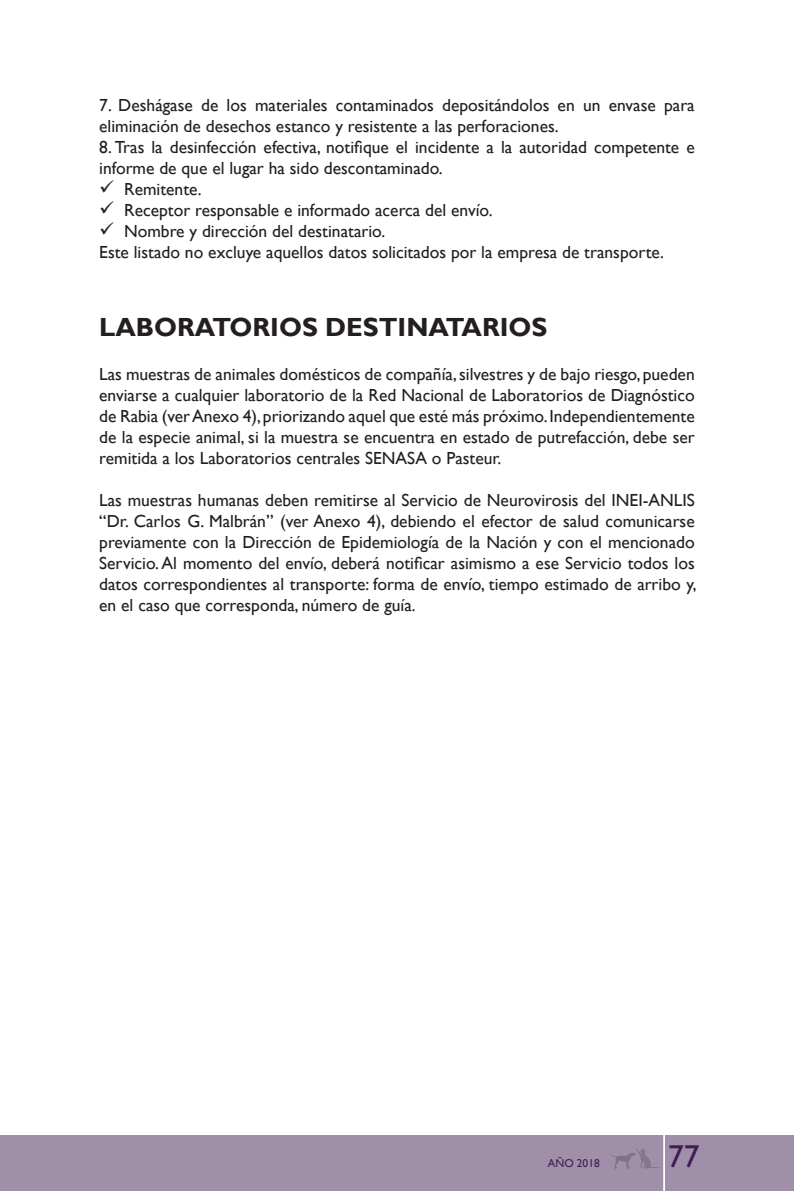
<style>
.page{position:relative;width:794px;height:1191px;background:#fff}
.page>*{position:absolute;margin:0;border:0;box-sizing:border-box;transform-origin:0 0}
.t1{font:31.5px "Gill Sans";color:#3f1e53}
.Encabezado{font:700 26.25px "Gill Sans";color:#231f20}
.Encabezado-2{font:17.5px/21px "Gill Sans";color:#231f20}
.t2{font:11.38px "Gill Sans";color:#3f1e53}
</style>
<div class="page">
<div style="left:0;top:1135px;width:794px;height:56px;background:#9f8fa9"></div>
<svg style="left:635px;top:1148px;width:24px;height:20px"></svg>
<img style="left:610px;top:1153px;width:25px;height:15px">
<hr style="left:663px;top:1132px;width:2px;height:59px;background:#fff">
<p class="Encabezado-2" style="left:99px;top:95px;width:597px">7. Deshágase de los materiales contaminados depositándolos en un envase para eliminación de desechos estanco y resistente a las perforaciones.</p>
<p class="Encabezado-2" style="left:99px;top:137px;width:597px">8. Tras la desinfección efectiva, notifique el incidente a la autoridad competente e informe de que el lugar ha sido descontaminado.</p>
<p class="Encabezado-2" style="left:99px;top:179px;width:104px">✓ Remitente.</p>
<p class="Encabezado-2" style="left:99px;top:200px;width:395px">✓ Receptor responsable e informado acerca del envío.</p>
<p class="Encabezado-2" style="left:99px;top:221px;width:287px">✓ Nombre y dirección del destinatario.</p>
<p class="Encabezado-2" style="left:99px;top:242px;width:566px">Este listado no excluye aquellos datos solicitados por la empresa de transporte.</p>
<p class="Encabezado" style="left:99px;top:311px;width:450px">LABORATORIOS DESTINATARIOS</p>
<p class="Encabezado-2" style="left:99px;top:364px;width:597px;text-align:justify">Las muestras de animales domésticos de compañía, silvestres y de bajo riesgo, pueden enviarse a cualquier laboratorio de la Red Nacional de Laboratorios de Diagnóstico de Rabia (ver Anexo 4), priorizando aquel que esté más próximo. Independientemente de la especie animal, si la muestra se encuentra en estado de putrefacción, debe ser remitida a los Laboratorios centrales SENASA o Pasteur.</p>
<p class="Encabezado-2" style="left:99px;top:490px;width:599px;text-align:justify">Las muestras humanas deben remitirse al Servicio de Neurovirosis del INEI-ANLIS “Dr. Carlos G. Malbrán” (ver Anexo 4), debiendo el efector de salud comunicarse previamente con la Dirección de Epidemiología de la Nación y con el mencionado Servicio. Al momento del envío, deberá notificar asimismo a ese Servicio todos los datos correspondientes al transporte: forma de envío, tiempo estimado de arribo y, en el caso que corresponda, número de guía.</p>
<p class="t2" style="left:548px;top:1156px;width:53px">AÑO 2018</p>
<h1 class="t1" style="left:668px;top:1138px;width:33px">77</h1>
</div>
